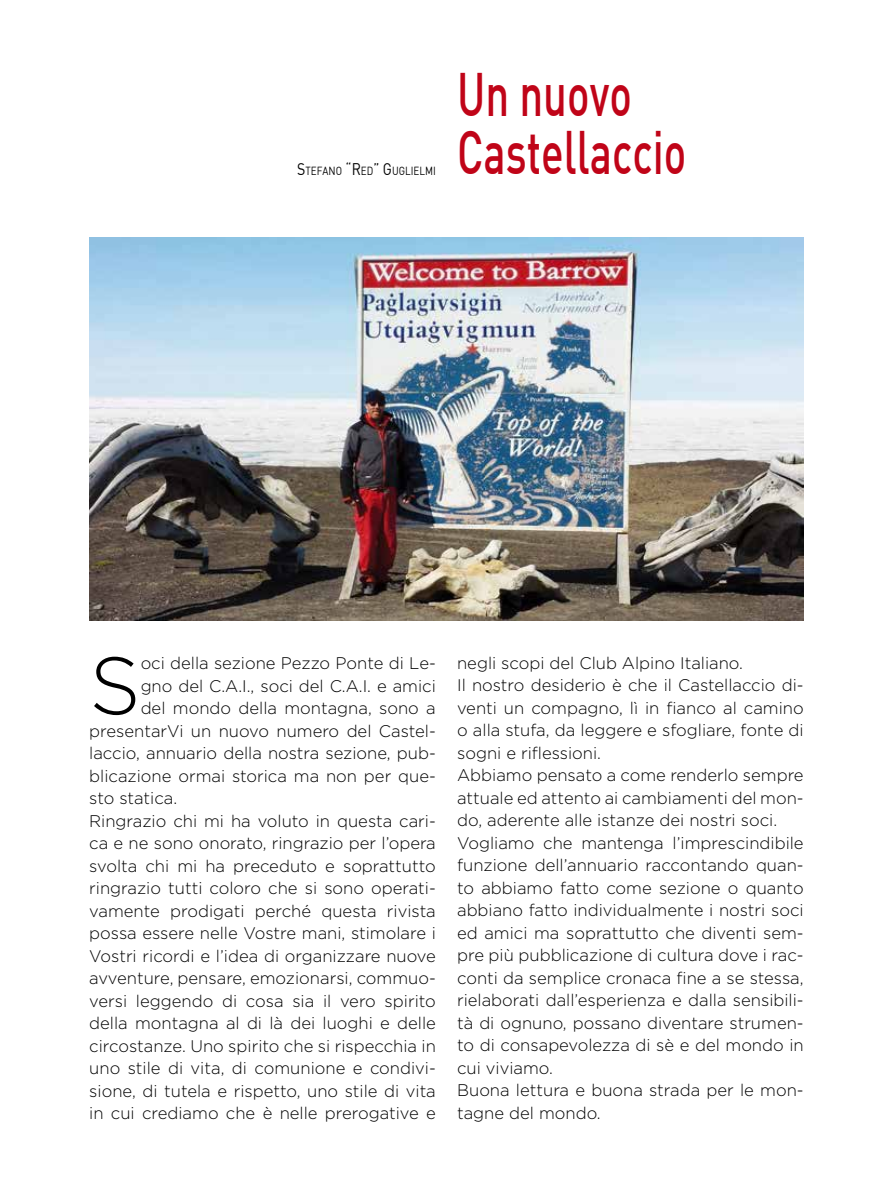
<style>
.page{position:relative;width:893px;height:1191px;background:#fff}
.page>*{position:absolute;margin:0;border:0;box-sizing:border-box;transform-origin:0 0}
.t1{font:300 81.15px "Gotham";color:#000}
.t2{font:500 60px "DIN";color:#c00418;scale:.7 1}
.t3{font:300 16.8px/22.5px "Gotham";color:#000}
.t4{font:11.55px "DIN";color:#000;scale:.85 1}
.s1{font-size:16.5px}
</style>
<div class="page">
<img style="left:89px;top:238px;width:715px;height:382px">
<p class="t4" style="left:297px;top:164px;width:164px"><span class="s1">S</span>TEFANO <span class="s1">“R</span>ED<span class="s1">” G</span>UGLIELMI</p>
<h2 class="t2" style="left:457px;top:56px;width:251px">Un nuovo</h2>
<h2 class="t2" style="left:457px;top:114px;width:329px">Castellaccio</h2>
<h1 class="t1" style="left:89px;top:641px;width:53px">S</h1>
<p class="t3" style="left:141px;top:652px;width:297px">oci della sezione Pezzo Ponte di Le-</p>
<p class="t3" style="left:141px;top:674px;width:297px">gno del C.A.I., soci del C.A.I. e amici</p>
<p class="t3" style="left:141px;top:697px;width:297px">del mondo della montagna, sono a</p>
<p class="t3" style="left:89px;top:719px;width:348px">presentarVi un nuovo numero del Castel-</p>
<p class="t3" style="left:89px;top:742px;width:348px">laccio, annuario della nostra sezione, pub-</p>
<p class="t3" style="left:89px;top:764px;width:348px">blicazione ormai storica ma non per que-</p>
<p class="t3" style="left:89px;top:787px;width:90px">sto statica.</p>
<p class="t3" style="left:89px;top:809px;width:348px">Ringrazio chi mi ha voluto in questa cari-</p>
<p class="t3" style="left:89px;top:832px;width:348px">ca e ne sono onorato, ringrazio per l’opera</p>
<p class="t3" style="left:89px;top:854px;width:348px">svolta chi mi ha preceduto e soprattutto</p>
<p class="t3" style="left:89px;top:877px;width:348px">ringrazio tutti coloro che si sono operati-</p>
<p class="t3" style="left:89px;top:899px;width:348px">vamente prodigati perché questa rivista</p>
<p class="t3" style="left:89px;top:922px;width:348px">possa essere nelle Vostre mani, stimolare i</p>
<p class="t3" style="left:89px;top:944px;width:348px">Vostri ricordi e l’idea di organizzare nuove</p>
<p class="t3" style="left:89px;top:967px;width:348px">avventure, pensare, emozionarsi, commuo-</p>
<p class="t3" style="left:89px;top:989px;width:348px">versi leggendo di cosa sia il vero spirito</p>
<p class="t3" style="left:89px;top:1012px;width:348px">della montagna al di là dei luoghi e delle</p>
<p class="t3" style="left:89px;top:1034px;width:348px">circostanze. Uno spirito che si rispecchia in</p>
<p class="t3" style="left:89px;top:1057px;width:348px">uno stile di vita, di comunione e condivi-</p>
<p class="t3" style="left:89px;top:1079px;width:348px">sione, di tutela e rispetto, uno stile di vita</p>
<p class="t3" style="left:89px;top:1102px;width:348px">in cui crediamo che è nelle prerogative e</p>
<p class="t3" style="left:457px;top:651px;width:348px">negli scopi del Club Alpino Italiano.<br>Il nostro desiderio è che il Castellaccio di&shy;venti un compagno, lì in fianco al camino o alla stufa, da leggere e sfogliare, fonte di sogni e riflessioni.<br>Abbiamo pensato a come renderlo sempre attuale ed attento ai cambiamenti del mon&shy;do, aderente alle istanze dei nostri soci.<br>Vogliamo che mantenga l’imprescindibile funzione dell’annuario raccontando quan&shy;to abbiamo fatto come sezione o quanto abbiano fatto individualmente i nostri soci ed amici ma soprattutto che diventi sem&shy;pre più pubblicazione di cultura dove i rac&shy;conti da semplice cronaca fine a se stessa, rielaborati dall’esperienza e dalla sensibili&shy;tà di ognuno, possano diventare strumen&shy;to di consapevolezza di sè e del mondo in cui viviamo.<br>Buona lettura e buona strada per le mon&shy;tagne del mondo.</p>
</div>
